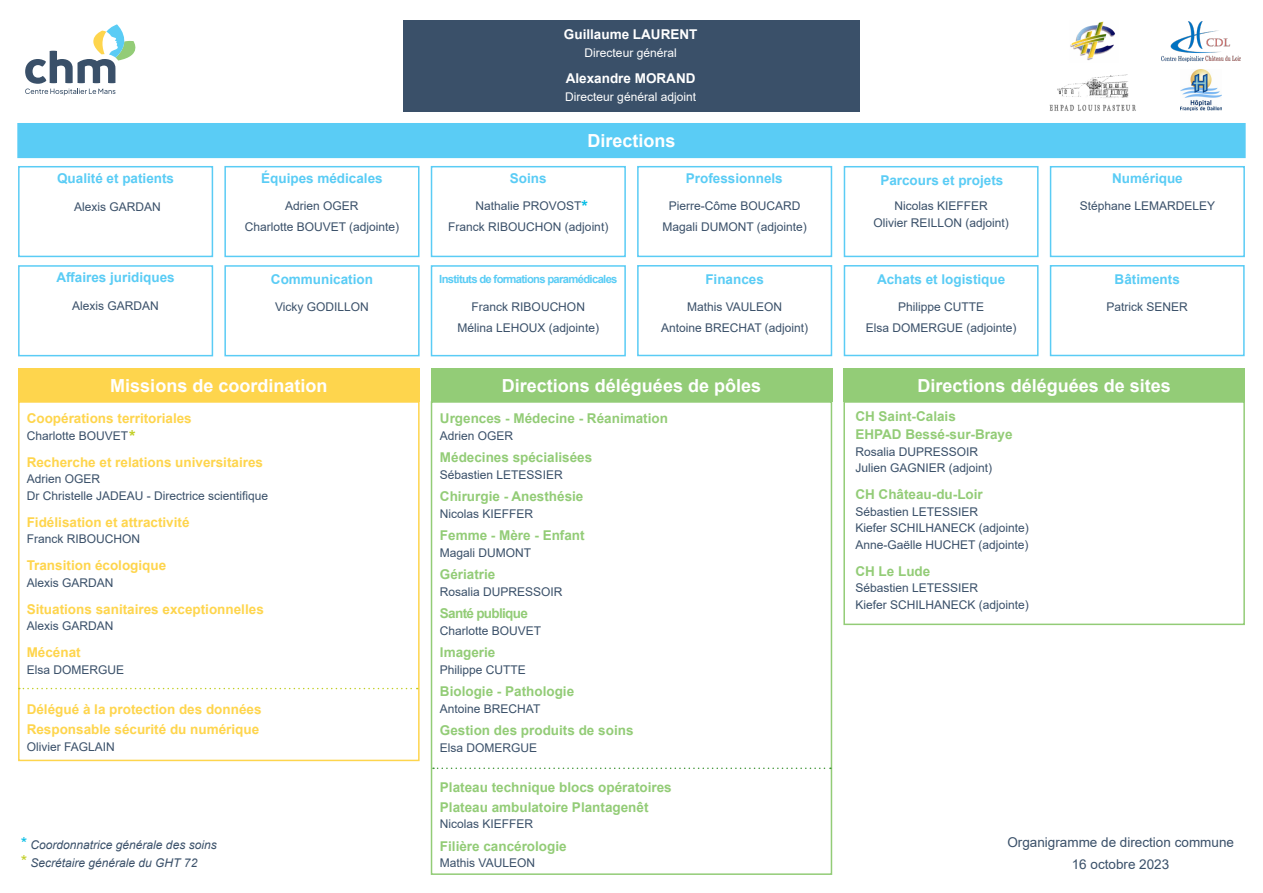
<style>
.page{position:relative;width:1263px;height:893px;background:#fff}
.page>*{position:absolute;margin:0;border:0;box-sizing:border-box;transform-origin:0 0}
.t1{font:700 18px "Arial";color:#fff}
.t2{font:700 16.5px "Arial";color:#c1ce23}
.t3{font:700 16.5px "Arial";color:#02bce5}
.t4{font:700 13.5px "Arial";color:#93cc77}
.t5{font:700 13.5px "Arial";color:#fed54d}
.t6{font:700 13.5px "Arial";color:#5accf5}
.t7{font:13.5px "Arial";color:#3a5069}
.t8{font:700 13.5px "Arial";color:#fff}
.t9{font:700 13.5px "Arial";letter-spacing:-.05em;color:#93cc77}
.t10{font:12px "Arial";color:#3a5069}
.t11{font:italic 12px "Arial";color:#3a5069}
.t12{font:12px "Arial";color:#fff}
.t13{font:700 11.25px "Arial";letter-spacing:-.06em;color:#5accf5}
.s1{font-size:16.5px;color:#02bce5}
.s2{font-size:16.5px;color:#c1ce23}
</style>
<div class="page">
<div style="left:403px;top:20px;width:456px;height:91px;background:#3a5069"></div>
<svg style="left:25px;top:24px;width:111px;height:71px"></svg>
<div style="left:18px;top:124px;width:1227px;height:33px;background:#5accf5"></div>
<div style="left:17px;top:123px;width:1229px;height:35px;border:2px solid #5accf5"></div>
<div style="left:18px;top:166px;width:195px;height:91px;border:2px solid #5accf5"></div>
<div style="left:224px;top:166px;width:195px;height:91px;border:2px solid #5accf5"></div>
<div style="left:431px;top:166px;width:195px;height:91px;border:2px solid #5accf5"></div>
<div style="left:637px;top:166px;width:195px;height:91px;border:2px solid #5accf5"></div>
<div style="left:844px;top:166px;width:194px;height:91px;border:2px solid #5accf5"></div>
<div style="left:18px;top:265px;width:195px;height:91px;border:2px solid #5accf5"></div>
<div style="left:224px;top:265px;width:196px;height:91px;border:2px solid #5accf5"></div>
<div style="left:637px;top:265px;width:195px;height:91px;border:2px solid #5accf5"></div>
<div style="left:431px;top:265px;width:195px;height:91px;border:2px solid #5accf5"></div>
<div style="left:844px;top:265px;width:194px;height:91px;border:2px solid #5accf5"></div>
<div style="left:18px;top:368px;width:402px;height:34px;background:#fed54d"></div>
<div style="left:431px;top:368px;width:401px;height:34px;background:#93cc77"></div>
<div style="left:843px;top:368px;width:402px;height:34px;background:#93cc77"></div>
<div style="left:18px;top:401px;width:402px;height:360px;border:2px solid #fed54d"></div>
<div style="left:431px;top:401px;width:401px;height:474px;border:2px solid #93cc77"></div>
<div style="left:843px;top:401px;width:402px;height:224px;border:2px solid #93cc77"></div>
<svg style="left:19px;top:688px;width:399px;height:1px"></svg>
<svg style="left:433px;top:767px;width:398px;height:2px"></svg>
<div style="left:1050px;top:166px;width:195px;height:91px;border:2px solid #5accf5"></div>
<div style="left:1050px;top:265px;width:195px;height:91px;border:2px solid #5accf5"></div>
<img style="left:1070px;top:21px;width:45px;height:40px">
<img style="left:1161px;top:21px;width:79px;height:41px">
<img style="left:1180px;top:70px;width:41px;height:41px">
<img style="left:1049px;top:74px;width:87px;height:37px">
<p class="t6" style="left:57px;top:169px;width:119px">Qualité et patients</p>
<p class="t10" style="left:74px;top:198px;width:88px">Alexis GARDAN</p>
<p class="t6" style="left:57px;top:268px;width:120px">Affaires juridiques</p>
<p class="t10" style="left:72px;top:297px;width:88px">Alexis GARDAN</p>
<p class="t6" style="left:261px;top:169px;width:123px">Équipes médicales</p>
<p class="t10" style="left:285px;top:198px;width:75px">Adrien OGER</p>
<p class="t10" style="left:245px;top:219px;width:156px">Charlotte BOUVET (adjointe)</p>
<p class="t6" style="left:271px;top:270px;width:104px">Communication</p>
<p class="t10" style="left:275px;top:299px;width:95px">Vicky GODILLON</p>
<p class="t8" style="left:564px;top:25px;width:135px">Guillaume LAURENT</p>
<p class="t12" style="left:585px;top:45px;width:94px">Directeur général</p>
<p class="t8" style="left:566px;top:69px;width:131px">Alexandre MORAND</p>
<p class="t12" style="left:565px;top:89px;width:132px">Directeur général adjoint</p>
<p class="t1" style="left:587px;top:128px;width:90px">Directions</p>
<p class="t6" style="left:510px;top:169px;width:38px">Soins</p>
<p class="t10" style="left:475px;top:198px;width:108px">Nathalie PROVOST</p>
<p class="t10" style="left:448px;top:219px;width:162px">Franck RIBOUCHON (adjoint)</p>
<p class="t3" style="left:581px;top:194px;width:8px">*</p>
<p class="t6" style="left:686px;top:169px;width:98px">Professionnels</p>
<p class="t10" style="left:669px;top:198px;width:133px">Pierre-Côme BOUCARD</p>
<p class="t10" style="left:662px;top:219px;width:146px">Magali DUMONT (adjointe)</p>
<p class="t13" style="left:439px;top:271px;width:180px">Instituts de formations paramédicales</p>
<p class="t6" style="left:705px;top:270px;width:60px">Finances</p>
<p class="t10" style="left:687px;top:298px;width:97px">Mathis VAULEON</p>
<p class="t10" style="left:661px;top:319px;width:148px">Antoine BRECHAT (adjoint)</p>
<p class="t10" style="left:472px;top:299px;width:115px">Franck RIBOUCHON</p>
<p class="t10" style="left:458px;top:320px;width:143px">Mélina LEHOUX (adjointe)</p>
<p class="t6" style="left:880px;top:171px;width:125px">Parcours et projets</p>
<p class="t10" style="left:894px;top:198px;width:95px">Nicolas KIEFFER</p>
<p class="t10" style="left:873px;top:214px;width:137px">Olivier REILLON (adjoint)</p>
<p class="t6" style="left:877px;top:270px;width:130px">Achats et logistique</p>
<p class="t10" style="left:898px;top:298px;width:88px">Philippe CUTTE</p>
<p class="t10" style="left:866px;top:319px;width:152px">Elsa DOMERGUE (adjointe)</p>
<p class="t6" style="left:1112px;top:169px;width:72px">Numérique</p>
<p class="t10" style="left:1080px;top:198px;width:137px">Stéphane LEMARDELEY</p>
<p class="t6" style="left:1114px;top:270px;width:67px">Bâtiments</p>
<p class="t10" style="left:1106px;top:298px;width:83px">Patrick SENER</p>
<p class="t1" style="left:110px;top:373px;width:219px">Missions de coordination</p>
<p class="t1" style="left:502px;top:373px;width:261px">Directions déléguées de pôles</p>
<p class="t1" style="left:918px;top:373px;width:255px">Directions déléguées de sites</p>
<p class="t5" style="left:27px;top:409px;width:167px">Coopérations territoriales</p>
<p class="t10" style="left:27px;top:427px;width:103px">Charlotte BOUVET</p>
<p class="t5" style="left:27px;top:453px;width:238px">Recherche et relations universitaires</p>
<p class="t10" style="left:27px;top:471px;width:75px">Adrien OGER</p>
<p class="t10" style="left:27px;top:487px;width:243px">Dr Christelle JADEAU - Directrice scientifique</p>
<p class="t5" style="left:27px;top:513px;width:164px">Fidélisation et attractivité</p>
<p class="t10" style="left:27px;top:531px;width:115px">Franck RIBOUCHON</p>
<p class="t5" style="left:27px;top:556px;width:141px">Transition écologique</p>
<p class="t10" style="left:27px;top:574px;width:88px">Alexis GARDAN</p>
<p class="t5" style="left:27px;top:600px;width:239px">Situations sanitaires exceptionnelles</p>
<p class="t10" style="left:27px;top:618px;width:88px">Alexis GARDAN</p>
<p class="t5" style="left:27px;top:643px;width:56px">Mécénat</p>
<p class="t10" style="left:27px;top:661px;width:99px">Elsa DOMERGUE</p>
<p class="t5" style="left:27px;top:700px;width:236px">Délégué à la protection des données</p>
<p class="t5" style="left:27px;top:720px;width:234px">Responsable sécurité du numérique</p>
<p class="t10" style="left:27px;top:738px;width:90px">Olivier FAGLAIN</p>
<p class="t4" style="left:855px;top:407px;width:102px">CH Saint-Calais</p>
<p class="t4" style="left:855px;top:425px;width:159px">EHPAD Bessé-sur-Braye</p>
<p class="t10" style="left:855px;top:443px;width:124px">Rosalia DUPRESSOIR</p>
<p class="t10" style="left:855px;top:460px;width:138px">Julien GAGNIER (adjoint)</p>
<p class="t4" style="left:855px;top:485px;width:129px">CH Château-du-Loir</p>
<p class="t10" style="left:855px;top:503px;width:124px">Sébastien LETESSIER</p>
<p class="t10" style="left:855px;top:520px;width:175px">Kiefer SCHILHANECK (adjointe)</p>
<p class="t10" style="left:855px;top:536px;width:175px">Anne-Gaëlle HUCHET (adjointe)</p>
<p class="t4" style="left:855px;top:561px;width:77px">CH Le Lude</p>
<p class="t10" style="left:855px;top:580px;width:124px">Sébastien LETESSIER</p>
<p class="t10" style="left:855px;top:596px;width:175px">Kiefer SCHILHANECK (adjointe)</p>
<p class="t4" style="left:440px;top:409px;width:230px">Urgences - Médecine - Réanimation</p>
<p class="t10" style="left:440px;top:427px;width:75px">Adrien OGER</p>
<p class="t4" style="left:440px;top:448px;width:154px">Médecines spécialisées</p>
<p class="t10" style="left:440px;top:466px;width:124px">Sébastien LETESSIER</p>
<p class="t4" style="left:440px;top:487px;width:145px">Chirurgie - Anesthésie</p>
<p class="t10" style="left:440px;top:505px;width:95px">Nicolas KIEFFER</p>
<p class="t4" style="left:440px;top:526px;width:146px">Femme - Mère - Enfant</p>
<p class="t10" style="left:440px;top:544px;width:93px">Magali DUMONT</p>
<p class="t4" style="left:440px;top:565px;width:57px">Gériatrie</p>
<p class="t10" style="left:440px;top:583px;width:124px">Rosalia DUPRESSOIR</p>
<p class="t9" style="left:440px;top:604px;width:89px">Santé publique</p>
<p class="t10" style="left:440px;top:622px;width:103px">Charlotte BOUVET</p>
<p class="t4" style="left:440px;top:643px;width:57px">Imagerie</p>
<p class="t10" style="left:440px;top:661px;width:88px">Philippe CUTTE</p>
<p class="t4" style="left:440px;top:682px;width:136px">Biologie - Pathologie</p>
<p class="t10" style="left:440px;top:700px;width:102px">Antoine BRECHAT</p>
<p class="t4" style="left:440px;top:721px;width:195px">Gestion des produits de soins</p>
<p class="t10" style="left:440px;top:739px;width:99px">Elsa DOMERGUE</p>
<p class="t4" style="left:440px;top:778px;width:233px">Plateau technique blocs opératoires</p>
<p class="t4" style="left:440px;top:798px;width:210px">Plateau ambulatoire Plantagenêt</p>
<p class="t10" style="left:440px;top:816px;width:95px">Nicolas KIEFFER</p>
<p class="t4" style="left:440px;top:837px;width:128px">Filière cancérologie</p>
<p class="t10" style="left:440px;top:855px;width:97px">Mathis VAULEON</p>
<p class="t2" style="left:129px;top:424px;width:8px">*</p>
<p class="t7" style="left:1007px;top:833px;width:228px">Organigramme de direction commune</p>
<p class="t7" style="left:1072px;top:854px;width:99px">16 octobre 2023</p>
<p class="t11" style="left:20px;top:837px;width:199px"><span class="s1">*</span> Coordonnatrice générale des soins</p>
<p class="t11" style="left:20px;top:855px;width:179px"><span class="s2">*</span> Secrétaire générale du GHT 72</p>
</div>
